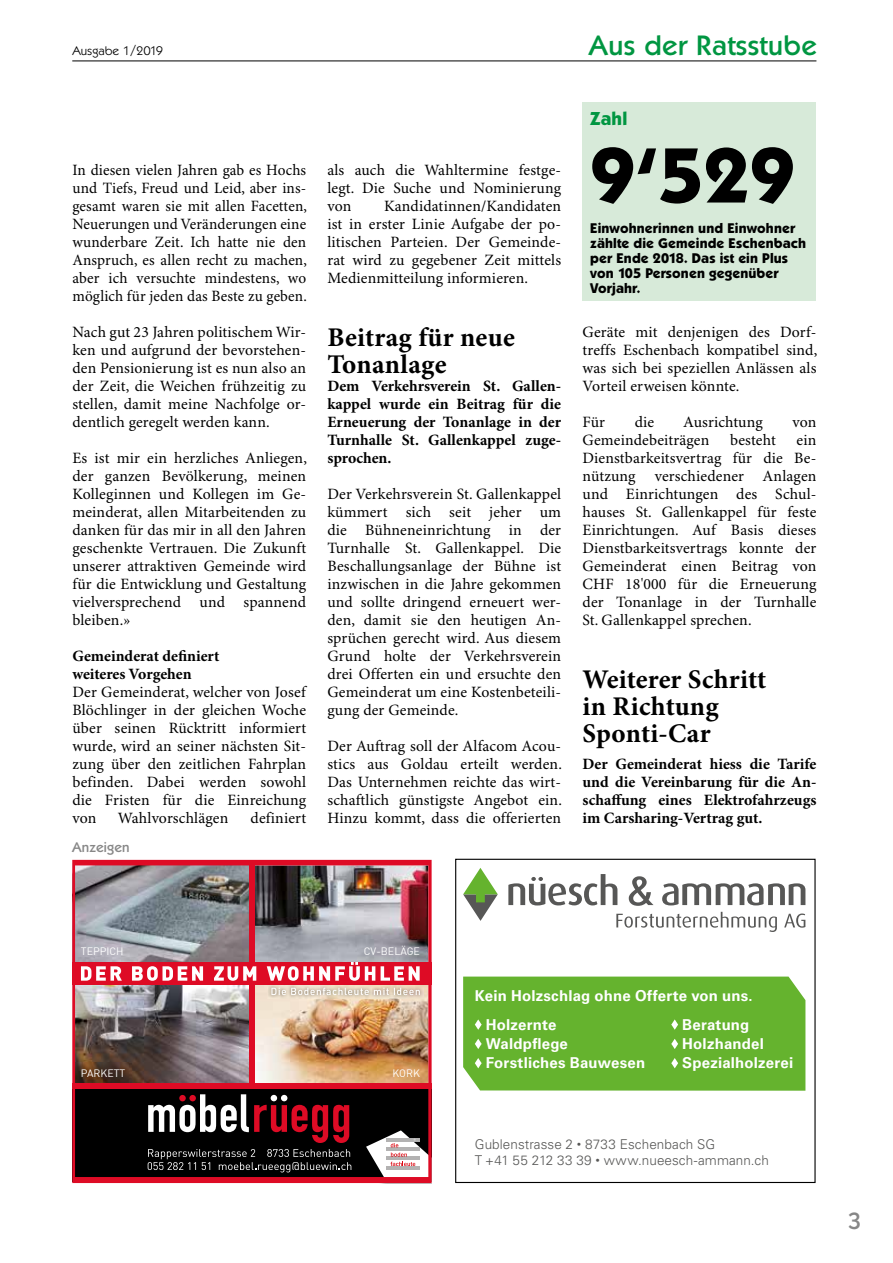
<style>
.page{position:relative;width:893px;height:1263px;background:#fff}
.page>*{position:absolute;margin:0;border:0;box-sizing:border-box;transform-origin:0 0}
.t1{font:700 75px "Koblenz TS";color:#000}
.t2{font:700 27px/27px "Minion Pro";letter-spacing:.005em;color:#000}
.t3{font:500 27px "Koblenz TS";letter-spacing:.02em;color:#009641}
.t4{font:500 22.5px "Koblenz TS";color:#878787}
.t5{font:700 18px "Koblenz TS";color:#009641}
.t6{font:15.75px/18px "Minion Pro";letter-spacing:.01em;color:#000;text-align:justify}
.t7{font:700 15.75px/18px "Minion Pro";color:#000;text-align:justify}
.t8{font:700 15px/29px "Univers";letter-spacing:.01em;color:#fff}
.t9{font:700 13.5px/15px "Koblenz TS";letter-spacing:.01em;color:#000}
.t10{font:300 13.5px/16.5px "Univers";letter-spacing:.005em;color:#575756}
.t11{font:500 13.5px "Koblenz TS";letter-spacing:.01em;color:#878787}
.t12{font:300 12px "Koblenz TS";color:#000}
.t13{font:10.5px "DIN";color:#fff}
.s1{font-family:"Helvetica Con BQ";font-weight:200}
</style>
<div class="page">
<hr style="left:72px;top:61px;width:744px;height:1px;background:#000">
<div style="left:582px;top:103px;width:234px;height:198px;background:#d7ead9"></div>
<svg style="left:508px;top:874px;width:109px;height:31px"></svg>
<svg style="left:629px;top:876px;width:24px;height:30px"></svg>
<svg style="left:662px;top:883px;width:143px;height:22px"></svg>
<svg style="left:463px;top:868px;width:35px;height:53px"></svg>
<svg style="left:616px;top:912px;width:161px;height:20px"></svg>
<svg style="left:784px;top:913px;width:21px;height:15px"></svg>
<div style="left:463px;top:976px;width:342px;height:115px;background:#65b32e"></div>
<div style="left:455px;top:859px;width:361px;height:324px;border:1px solid #000"></div>
<img style="left:72px;top:860px;width:360px;height:323px">
<div style="left:72px;top:1084px;width:360px;height:5px;background:#de0b25"></div>
<div style="left:72px;top:962px;width:360px;height:23px;background:#de0b25"></div>
<div style="left:249px;top:862px;width:5px;height:227px;background:#de0b25"></div>
<svg style="left:81px;top:962px;width:339px;height:19px"></svg>
<img style="left:268px;top:985px;width:155px;height:14px">
<svg style="left:271px;top:988px;width:149px;height:7px"></svg>
<p class="t12" style="left:72px;top:43px;width:92px">Ausgabe 1/2019</p>
<h2 class="t3" style="left:589px;top:29px;width:230px">Aus der Ratsstube</h2>
<p class="t6" style="left:72px;top:162px;width:236px">In diesen vielen Jahren gab es Hochs und Tiefs, Freud und Leid, aber ins&shy;gesamt waren sie mit allen Facetten, Neuerungen und Veränderungen eine wunderbare Zeit. Ich hatte nie den Anspruch, es allen recht zu machen, aber ich versuchte mindestens, wo möglich für jeden das Beste zu geben.</p>
<p class="t6" style="left:72px;top:324px;width:235px">Nach gut 23 Jahren politischem Wir&shy;ken und aufgrund der bevorstehen&shy;den Pensionierung ist es nun also an der Zeit, die Weichen frühzeitig zu stellen, damit meine Nachfolge or&shy;dentlich geregelt werden kann.</p>
<p class="t6" style="left:72px;top:450px;width:236px">Es ist mir ein herzliches Anliegen, der ganzen Bevölkerung, meinen Kolleginnen und Kollegen im Ge&shy;meinderat, allen Mitarbeitenden zu danken für das mir in all den Jahren geschenkte Vertrauen. Die Zukunft unserer attraktiven Gemeinde wird für die Entwicklung und Gestaltung vielversprechend und spannend bleiben.»</p>
<p class="t7" style="left:72px;top:648px;width:149px">Gemeinderat definiert weiteres Vorgehen</p>
<p class="t6" style="left:72px;top:684px;width:235px">Der Gemeinderat, welcher von Josef Blöchlinger in der gleichen Woche über seinen Rücktritt informiert wurde, wird an seiner nächsten Sit&shy;zung über den zeitlichen Fahrplan befinden. Dabei werden sowohl die Fristen für die Einreichung von</p>
<p class="t6" style="left:118px;top:810px;width:112px">Wahlvorschlägen</p>
<p class="t6" style="left:251px;top:810px;width:57px">definiert</p>
<p class="t11" style="left:72px;top:839px;width:59px">Anzeigen</p>
<p class="t6" style="left:327px;top:162px;width:235px">als auch die Wahltermine festge&shy;legt. Die Suche und Nominierung von</p>
<p class="t6" style="left:327px;top:198px;width:235px;text-indent:57px">Kandidatinnen/Kandidaten ist in erster Linie Aufgabe der po&shy;litischen Parteien. Der Gemeinde&shy;rat wird zu gegebener Zeit mittels Medienmitteilung informieren.</p>
<h2 class="t2" style="left:327px;top:325px;width:189px">Beitrag für neue<br>Tonanlage</h2>
<p class="t7" style="left:327px;top:378px;width:235px">Dem Verkehrsverein St. Gallen&shy;kappel wurde ein Beitrag für die Erneuerung der Tonanlage in der Turnhalle St. Gallenkappel zuge&shy;sprochen.</p>
<p class="t6" style="left:327px;top:486px;width:235px">Der Verkehrsverein St. Gallenkappel kümmert sich seit jeher um die Bühneneinrichtung in der Turnhalle St. Gallenkappel. Die Beschallungsanlage der Bühne ist inzwischen in die Jahre gekommen und sollte dringend erneuert wer&shy;den, damit sie den heutigen An&shy;sprüchen gerecht wird. Aus diesem Grund holte der Verkehrsverein drei Offerten ein und ersuchte den Gemeinderat um eine Kostenbeteili&shy;gung der Gemeinde.</p>
<p class="t6" style="left:327px;top:738px;width:236px">Der Auftrag soll der Alfacom Acou&shy;stics aus Goldau erteilt werden.<br>Das Unternehmen reichte das wirt&shy;schaftlich günstigste Angebot ein.<br>Hinzu kommt, dass die offerierten</p>
<p class="t5" style="left:590px;top:107px;width:39px">Zahl</p>
<h1 class="t1" style="left:590px;top:129px;width:206px">9‘529</h1>
<p class="t9" style="left:590px;top:220px;width:218px">Einwohnerinnen und Einwohner zählte die Gemeinde Eschenbach per Ende 2018. Das ist ein Plus von 105 Personen gegenüber<br>Vorjahr.</p>
<p class="t6" style="left:583px;top:324px;width:236px">Geräte mit denjenigen des Dorf&shy;treffs Eschenbach kompatibel sind, was sich bei speziellen Anlässen als Vorteil erweisen könnte.</p>
<p class="t6" style="left:583px;top:414px;width:24px">Für</p>
<p class="t6" style="left:635px;top:414px;width:21px">die</p>
<p class="t6" style="left:683px;top:414px;width:81px">Ausrichtung</p>
<p class="t6" style="left:792px;top:414px;width:25px">von</p>
<p class="t6" style="left:583px;top:432px;width:128px">Gemeindebeiträgen</p>
<p class="t6" style="left:730px;top:432px;width:47px">besteht</p>
<p class="t6" style="left:583px;top:432px;width:235px;text-indent:214px">ein Dienstbarkeitsvertrag für die Be&shy;nützung verschiedener Anlagen und Einrichtungen des Schul&shy;hauses St. Gallenkappel für feste Einrichtungen. Auf Basis dieses Dienstbarkeitsvertrags konnte der Gemeinderat einen Beitrag von CHF 18'000 für die Erneuerung der Tonanlage in der Turnhalle St. Gallenkappel sprechen.</p>
<h2 class="t2" style="left:583px;top:667px;width:185px">Weiterer Schritt in Richtung<br>Sponti-Car</h2>
<p class="t7" style="left:583px;top:756px;width:235px">Der Gemeinderat hiess die Tarife und die Vereinbarung für die An&shy;schaffung eines Elektrofahrzeugs im Carsharing-Vertrag gut.</p>
<p class="t13" style="left:81px;top:945px;width:44px">TEPPICH</p>
<p class="t13" style="left:364px;top:945px;width:58px">CV-BELÄGE</p>
<p class="t13" style="left:81px;top:1067px;width:46px">PARKETT</p>
<p class="t13" style="left:392px;top:1067px;width:29px">KORK</p>
<p class="t8" style="left:486px;top:981px;width:269px;text-indent:-11px">Kein Holzschlag ohne Offerte von uns.<br>Holzernte</p>
<p class="t8" style="left:682px;top:1010px;width:69px">Beratung</p>
<p class="t8" style="left:486px;top:1029px;width:84px">Waldpflege</p>
<p class="t8" style="left:682px;top:1029px;width:83px">Holzhandel</p>
<p class="t8" style="left:486px;top:1049px;width:161px">Forstliches Bauwesen</p>
<p class="t8" style="left:682px;top:1049px;width:112px">Spezialholzerei</p>
<p class="t10" style="left:475px;top:1136px;width:296px">Gublenstrasse 2 <span class="s1">•</span> 8733 Eschenbach SG<br>T +41 55 212 33 39 <span class="s1">•</span> www.nueesch-ammann.ch</p>
<h3 class="t4" style="left:848px;top:1207px;width:15px">3</h3>
</div>
